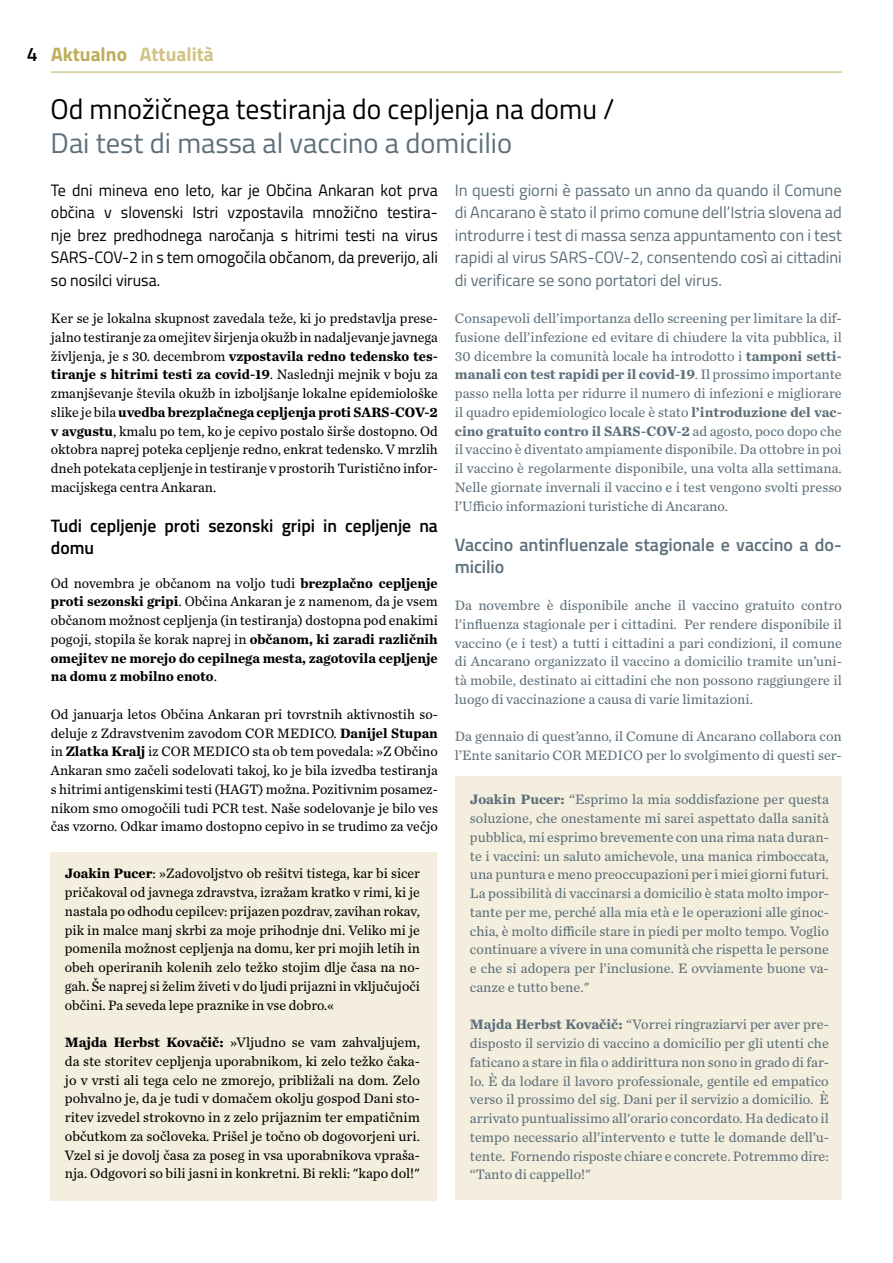
<style>
.page{position:relative;width:893px;height:1263px;background:#fff}
.page>*{position:absolute;margin:0;border:0;box-sizing:border-box;transform-origin:0 0}
.t1{font:28.5px "Titillium";color:#000}
.t2{font:28.5px "Titillium";color:#5d6f7a}
.t3{font:700 19.5px "Titillium";color:#d2c284}
.t4{font:600 18px/21.6px "Titillium";letter-spacing:-.005em;color:#5d6f7a}
.t5{font:600 18px/21.6px "Titillium";letter-spacing:-.005em;color:#000}
.t6{font:16.5px/22.5px "Titillium";color:#5d6f7a;text-align:justify}
.t7{font:16.5px/22.5px "Titillium";color:#000;text-align:justify}
.t8{font:14.25px/18.8px "Chronicle Text G2";color:#000;text-align:justify}
.t9{font:14.25px/18.8px "Chronicle Text G2";color:#5d6f7a;text-align:justify}
.s1{font-weight:600;color:#000}
.s2{color:#bfac5a}
.s3{font-weight:700}
</style>
<div class="page">
<hr style="left:51px;top:72px;width:791px;height:1px;background:#bfac5a">
<div style="left:50px;top:852px;width:387px;height:348px;background:#f3eedd"></div>
<div style="left:455px;top:776px;width:387px;height:424px;background:#f3eedd"></div>
<h2 class="t3" style="left:27px;top:40px;width:189px"><span class="s1">4</span> <span class="s2">Aktualno</span> Attualità</h2>
<h1 class="t1" style="left:51px;top:88px;width:565px">Od množičnega testiranja do cepljenja na domu /</h1>
<h1 class="t2" style="left:51px;top:123px;width:463px">Dai test di massa al vaccino a domicilio</h1>
<p class="t7" style="left:51px;top:178px;width:388px">Te dni mineva eno leto, kar je Občina Ankaran kot prva občina v slovenski Istri vzpostavila množično testira&shy;nje brez predhodnega naročanja s hitrimi testi na virus SARS-COV-2 in s tem omogočila občanom, da preverijo, ali so nosilci virusa.</p>
<p class="t8" style="left:51px;top:308px;width:388px">Ker se je lokalna skupnost zavedala teže, ki jo predstavlja prese&shy;jalno testiranje za omejitev širjenja okužb in nadaljevanje javnega življenja, je s 30. decembrom <span class="s3">vzpostavila redno tedensko tes&shy;tiranje s hitrimi testi za covid-19</span>. Naslednji mejnik v boju za zmanjševanje števila okužb in izboljšanje lokalne epidemiološke slike je bila <span class="s3">uvedba brezplačnega cepljenja proti SARS-COV-2 v avgustu</span>, kmalu po tem, ko je cepivo postalo širše dostopno. Od oktobra naprej poteka cepljenje redno, enkrat tedensko. V mrzlih dneh potekata cepljenje in testiranje v prostorih Turistično infor&shy;macijskega centra Ankaran.</p>
<p class="t5" style="left:51px;top:514px;width:388px">Tudi cepljenje proti sezonski gripi in cepljenje na domu</p>
<p class="t8" style="left:51px;top:573px;width:388px">Od novembra je občanom na voljo tudi <span class="s3">brezplačno cepljenje proti sezonski gripi</span>. Občina Ankaran je z namenom, da je vsem občanom možnost cepljenja (in testiranja) dostopna pod enakimi pogoji, stopila še korak naprej in <span class="s3">občanom, ki zaradi različnih omejitev ne morejo do cepilnega mesta, zagotovila cepljenje na domu z mobilno enoto</span>.</p>
<p class="t8" style="left:51px;top:704px;width:388px">Od januarja letos Občina Ankaran pri tovrstnih aktivnostih so&shy;deluje z Zdravstvenim zavodom COR MEDICO. <span class="s3">Danijel Stupan </span>in <span class="s3">Zlatka Kralj</span> iz COR MEDICO sta ob tem povedala: »Z Občino Ankaran smo začeli sodelovati takoj, ko je bila izvedba testiranja s hitrimi antigenskimi testi (HAGT) možna. Pozitivnim posamez&shy;nikom smo omogočili tudi PCR test. Naše sodelovanje je bilo ves čas vzorno. Odkar imamo dostopno cepivo in se trudimo za večjo</p>
<p class="t6" style="left:455px;top:178px;width:388px">In questi giorni è passato un anno da quando il Comune di Ancarano è stato il primo comune dell’Istria slovena ad introdurre i test di massa senza appuntamento con i test rapidi al virus SARS-COV-2, consentendo così ai cittadini di verificare se sono portatori del virus.</p>
<p class="t9" style="left:455px;top:308px;width:388px">Consapevoli dell’importanza dello screening per limitare la dif&shy;fusione dell’infezione ed evitare di chiudere la vita pubblica, il 30 dicembre la comunità locale ha introdotto i <span class="s3">tamponi setti&shy;manali con test rapidi per il covid-19</span>. Il prossimo importante passo nella lotta per ridurre il numero di infezioni e migliorare il quadro epidemiologico locale è stato <span class="s3">l’introduzione del vac&shy;cino gratuito contro il SARS-COV-2</span> ad agosto, poco dopo che il vaccino è diventato ampiamente disponibile. Da ottobre in poi il vaccino è regolarmente disponibile, una volta alla settimana.<br>Nelle giornate invernali il vaccino e i test vengono svolti presso l’Ufficio informazioni turistiche di Ancarano.</p>
<p class="t4" style="left:455px;top:533px;width:388px">Vaccino antinfluenzale stagionale e vaccino a do&shy;micilio</p>
<p class="t9" style="left:455px;top:595px;width:388px">Da novembre è disponibile anche il vaccino gratuito contro l’influenza stagionale per i cittadini. Per rendere disponibile il vaccino (e i test) a tutti i cittadini a pari condizioni, il comune di Ancarano organizzato il vaccino a domicilio tramite un’uni&shy;tà mobile, destinato ai cittadini che non possono raggiungere il luogo di vaccinazione a causa di varie limitazioni.</p>
<p class="t9" style="left:455px;top:726px;width:388px">Da gennaio di quest’anno, il Comune di Ancarano collabora con l’Ente sanitario COR MEDICO per lo svolgimento di questi ser-</p>
<p class="t9" style="left:470px;top:789px;width:360px"><span class="s3">Joakin Pucer:</span> “Esprimo la mia soddisfazione per questa soluzione, che onestamente mi sarei aspettato dalla sanità pubblica, mi esprimo brevemente con una rima nata duran&shy;te i vaccini: un saluto amichevole, una manica rimboccata, una puntura e meno preoccupazioni per i miei giorni futuri.<br>La possibilità di vaccinarsi a domicilio è stata molto impor&shy;tante per me, perché alla mia età e le operazioni alle ginoc&shy;chia, è molto difficile stare in piedi per molto tempo. Voglio continuare a vivere in una comunità che rispetta le persone e che si adopera per l’inclusione. E ovviamente buone va&shy;canze e tutto bene."</p>
<p class="t9" style="left:470px;top:1014px;width:360px"><span class="s3">Majda Herbst Kovačič:</span> “Vorrei ringraziarvi per aver pre&shy;disposto il servizio di vaccino a domicilio per gli utenti che faticano a stare in fila o addirittura non sono in grado di far&shy;lo. È da lodare il lavoro professionale, gentile ed empatico verso il prossimo del sig. Dani per il servizio a domicilio. È arrivato puntualissimo all'orario concordato. Ha dedicato il tempo necessario all’intervento e tutte le domande dell’u&shy;tente. Fornendo risposte chiare e concrete. Potremmo dire: “Tanto di cappello!"</p>
<p class="t8" style="left:65px;top:863px;width:357px"><span class="s3">Joakin Pucer</span>: »Zadovoljstvo ob rešitvi tistega, kar bi sicer pričakoval od javnega zdravstva, izražam kratko v rimi, ki je nastala po odhodu cepilcev: prijazen pozdrav, zavihan rokav, pik in malce manj skrbi za moje prihodnje dni. Veliko mi je pomenila možnost cepljenja na domu, ker pri mojih letih in obeh operiranih kolenih zelo težko stojim dlje časa na no&shy;gah. Še naprej si želim živeti v do ljudi prijazni in vključujoči občini. Pa seveda lepe praznike in vse dobro.«</p>
<p class="t8" style="left:65px;top:1032px;width:357px"><span class="s3">Majda Herbst Kovačič:</span> »Vljudno se vam zahvaljujem, da ste storitev cepljenja uporabnikom, ki zelo težko čaka&shy;jo v vrsti ali tega celo ne zmorejo, približali na dom. Zelo pohvalno je, da je tudi v domačem okolju gospod Dani sto&shy;ritev izvedel strokovno in z zelo prijaznim ter empatičnim občutkom za sočloveka. Prišel je točno ob dogovorjeni uri.<br>Vzel si je dovolj časa za poseg in vsa uporabnikova vpraša&shy;nja. Odgovori so bili jasni in konkretni. Bi rekli: "kapo dol!"</p>
</div>
